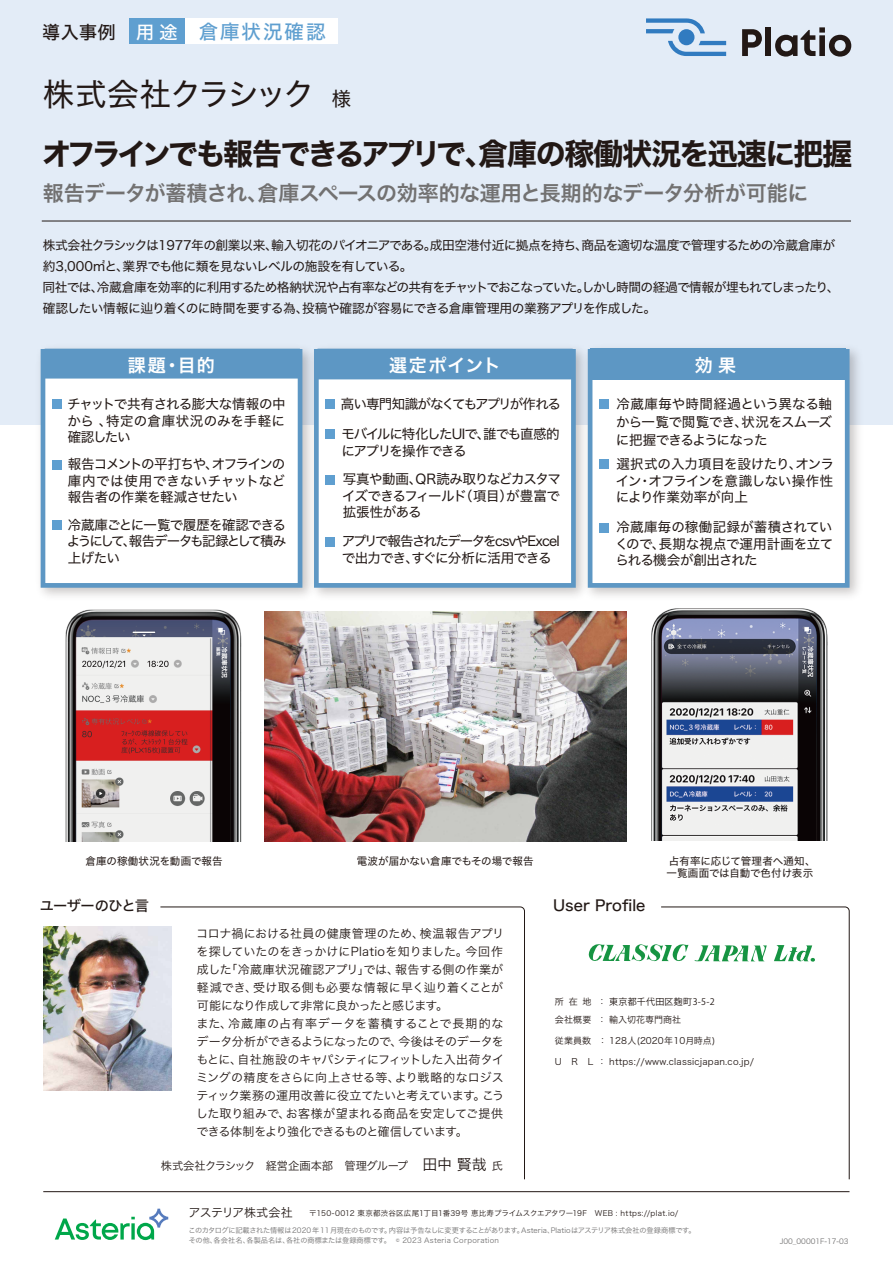
<style>
.page{position:relative;width:893px;height:1263px;background:#fff}
.page>*{position:absolute;margin:0;border:0;box-sizing:border-box;transform-origin:0 0}
.t1{font:31.5px "Hiragino Sans W4";letter-spacing:-.055em;color:#221815}
.t2{font:30px "Hiragino Sans W7";letter-spacing:-.065em;color:#221815;scale:.95 1}
.t3{font:21px "Hiragino Sans W6";letter-spacing:-.02em;color:#727171}
.t4{font:19.5px "Hiragino Sans W5";letter-spacing:.1em;color:#5f9fd0}
.t5{font:18px "Hiragino Sans W6";letter-spacing:.075em;color:#fff}
.t6{font:18px "Hiragino Sans W5";color:#221815}
.t7{font:15px "Hiragino Sans W5";letter-spacing:.005em;color:#221815}
.t8{font:14.25px "Hiragino Sans W5";letter-spacing:-.05em;color:#221815}
.t9{font:13.5px/16.5px "Hiragino Sans W4";letter-spacing:-.05em;color:#221815;text-align:justify}
.t10{font:13.5px/16.5px "Hiragino Sans W4";letter-spacing:-.075em;color:#221815}
.t11{font:13.5px/16.5px "Hiragino Sans W4";letter-spacing:-.07em;color:#221815}
.t12{font:12.75px/21px "Hiragino Sans W4";letter-spacing:-.055em;color:#221815}
.t13{font:12px/18px "Hiragino Sans W3";letter-spacing:-.015em;color:#221815}
.t14{font:12px "Hiragino Sans W3";letter-spacing:-.04em;color:#221815}
.t15{font:11.25px "Hiragino Sans W3";letter-spacing:-.01em;color:#221815}
.t16{font:10.5px/12.6px "Hiragino Sans W4";letter-spacing:-.005em;color:#221815}
.t17{font:9px "Hiragino Sans W3";color:#221815}
.t18{font:9px "Hiragino Sans W3";letter-spacing:.025em;color:#221815}
.t19{font:9px "Koz Go Pr 6 N";letter-spacing:.025em;color:#221815}
.t20{font:7.5px "Hiragino Sans W3";letter-spacing:.015em;color:#221815}
.t21{font:7.2px/9.8px "Hiragino Sans W3";color:#727171}
.s1{font-size:18px;color:#fff}
.s2{font-size:19.5px}
.s3{font-size:15px}
.s4{font-family:"Hiragino Sans W3"}
</style>
<div class="page">
<div style="left:0;top:0;width:893px;height:424px;background:#e3ecf7"></div>
<img style="left:32px;top:348px;width:273px;height:248px">
<div style="left:41px;top:349px;width:261px;height:239px;background:#fff;border:5px solid #5d97c4"></div>
<div style="left:314px;top:349px;width:262px;height:239px;background:#fff;border:5px solid #5d97c4"></div>
<img style="left:579px;top:347px;width:289px;height:251px">
<div style="left:588px;top:349px;width:261px;height:239px;background:#fff;border:5px solid #5d97c4"></div>
<div style="left:45px;top:349px;width:255px;height:30px;background:#5d97c4"></div>
<div style="left:318px;top:349px;width:255px;height:30px;background:#5d97c4"></div>
<div style="left:590px;top:349px;width:256px;height:31px;background:#5d97c4"></div>
<div style="left:600px;top:459px;width:9px;height:9px;background:#5f9fd0"></div>
<div style="left:600px;top:399px;width:9px;height:9px;background:#5f9fd0"></div>
<div style="left:326px;top:475px;width:9px;height:9px;background:#5f9fd0"></div>
<div style="left:326px;top:537px;width:9px;height:9px;background:#5f9fd0"></div>
<div style="left:325px;top:429px;width:10px;height:9px;background:#5f9fd0"></div>
<div style="left:326px;top:399px;width:9px;height:9px;background:#5f9fd0"></div>
<div style="left:53px;top:399px;width:9px;height:9px;background:#5f9fd0"></div>
<div style="left:53px;top:461px;width:9px;height:9px;background:#5f9fd0"></div>
<svg style="left:55px;top:1209px;width:113px;height:31px"></svg>
<hr style="left:43px;top:1191px;width:806px;height:1px;background:#221815">
<div style="left:185px;top:19px;width:152px;height:25px;background:#fff"></div>
<div style="left:129px;top:19px;width:55px;height:25px;background:#5f9fd0"></div>
<svg style="left:661px;top:906px;width:189px;height:274px"></svg>
<svg style="left:160px;top:906px;width:365px;height:274px"></svg>
<hr style="left:42px;top:221px;width:809px;height:1px;background:#221815">
<div style="left:53px;top:520px;width:9px;height:9px;background:#5f9fd0"></div>
<div style="left:600px;top:523px;width:9px;height:9px;background:#5f9fd0"></div>
<svg style="left:646px;top:18px;width:59px;height:15px"></svg>
<div style="left:678px;top:29px;width:16px;height:16px;background:#317bc0;border-radius:50%"></div>
<svg style="left:668px;top:41px;width:58px;height:15px"></svg>
<svg style="left:742px;top:29px;width:20px;height:27px"></svg>
<div style="left:765px;top:28px;width:6px;height:28px;background:#221815"></div>
<svg style="left:775px;top:27px;width:76px;height:30px"></svg>
<img style="left:66px;top:610px;width:176px;height:232px">
<img style="left:652px;top:608px;width:176px;height:233px">
<img style="left:44px;top:927px;width:127px;height:164px">
<svg style="left:774px;top:945px;width:41px;height:17px"></svg>
<svg style="left:694px;top:945px;width:73px;height:16px"></svg>
<svg style="left:589px;top:944px;width:99px;height:18px"></svg>
<img style="left:264px;top:611px;width:362px;height:231px">
<h3 class="t4" style="left:136px;top:14px;width:191px"><span class="s1">用途</span> 倉庫状況確認</h3>
<h1 class="t1" style="left:43px;top:66px;width:310px">株式会社クラシック <span class="s2">様</span></h1>
<h2 class="t2" style="left:42px;top:130px;width:854px">オフラインでも報告できるアプリで、倉庫の稼働状況を迅速に把握</h2>
<h3 class="t6" style="left:42px;top:16px;width:75px">導入事例</h3>
<h3 class="t3" style="left:43px;top:174px;width:767px">報告データが蓄積され、倉庫スペースの効率的な運用と長期的なデータ分析が可能に</h3>
<p class="t12" style="left:43px;top:234px;width:798px">株式会社クラシックは1977年の創業以来、輸入切花のパイオニアである。成田空港付近に拠点を持ち、商品を適切な温度で管理するための冷蔵倉庫が約3,000㎡と、業界でも他に類を見ないレベルの施設を有している。<br>同社では、冷蔵倉庫を効率的に利用するため格納状況や占有率などの共有をチャットでおこなっていた。しかし時間の経過で情報が埋もれてしまったり、確認したい情報に辿り着くのに時間を要する為、投稿や確認が容易にできる倉庫管理用の業務アプリを作成した。</p>
<h3 class="t5" style="left:128px;top:349px;width:88px">課題・目的</h3>
<h3 class="t5" style="left:389px;top:349px;width:113px">選定ポイント</h3>
<h3 class="t5" style="left:695px;top:349px;width:43px">効果</h3>
<p class="t9" style="left:67px;top:395px;width:220px">チャットで共有される膨大な情報の中から 、特定の倉庫状況のみを手軽に確認したい</p>
<p class="t10" style="left:341px;top:395px;width:222px">高い専門知識がなくてもアプリが作れる</p>
<p class="t9" style="left:616px;top:394px;width:218px;line-height:18px">冷蔵庫毎や時間経過という異なる軸から一覧で閲覧でき、状況をスムーズに把握できるようになった</p>
<p class="t9" style="left:616px;top:455px;width:219px">選択式の入力項目を設けたり、オンライン・オフラインを意識しない操作性により作業効率が向上</p>
<p class="t10" style="left:341px;top:425px;width:220px">モバイルに特化したUIで、誰でも直感的にアプリを操作できる</p>
<p class="t9" style="left:342px;top:470px;width:220px">写真や動画、QR読み取りなどカスタマイズできるフィールド（項目）が豊富で拡張性がある</p>
<p class="t9" style="left:68px;top:455px;width:219px">報告コメントの平打ちや、オフラインの庫内では使用できないチャットなど報告者の作業を軽減させたい</p>
<p class="t9" style="left:67px;top:516px;width:221px">冷蔵庫ごとに一覧で履歴を確認できるようにして、報告データも記録として積み上げたい</p>
<p class="t9" style="left:615px;top:518px;width:220px">冷蔵庫毎の稼働記録が蓄積されていくので、長期な視点で運用計画を立てられる機会が創出された</p>
<p class="t11" style="left:342px;top:532px;width:220px">アプリで報告されたデータをcsvやExcelで出力でき、すぐに分析に活用できる</p>
<p class="t16" style="left:85px;top:854px;width:139px">倉庫の稼働状況を動画で報告</p>
<p class="t16" style="left:357px;top:854px;width:178px">電波が届かない倉庫でもその場で報告</p>
<p class="t8" style="left:40px;top:893px;width:111px">ユーザーのひと言</p>
<p class="t7" style="left:553px;top:892px;width:94px">User Profile</p>
<p class="t16" style="left:666px;top:854px;width:151px">占有率に応じて管理者へ通知、一覧画面では自動で色付け表示</p>
<p class="t13" style="left:196px;top:924px;width:310px">コロナ禍における社員の健康管理のため、検温報告アプリを探していたのをきっかけにPlatioを知りました。今回作成した「冷蔵庫状況確認アプリ」では、報告する側の作業が軽減でき、受け取る側も必要な情報に早く辿り着くことが可能になり作成して非常に良かったと感じます。<br>また、冷蔵庫の占有率データを蓄積することで長期的なデータ分析ができるようになったので、今後はそのデータをもとに、自社施設のキャパシティにフィットした入出荷タイミングの精度をさらに向上させる等、より戦略的なロジスティック業務の運用改善に役立てたいと考えています。こうした取り組みで、お客様が望まれる商品を安定してご提供できる体制をより強化できるものと確信しています。</p>
<p class="t15" style="left:161px;top:1155px;width:344px">株式会社クラシック　経営企画本部　管理グループ<span class="s3">　田中 賢哉</span> 氏</p>
<p class="t19" style="left:555px;top:996px;width:161px"><span class="s4">所在地 ：</span>東京都千代田区麹町3-5-2</p>
<p class="t17" style="left:555px;top:1011px;width:128px">会社概要 ：輸入切花専門商社</p>
<p class="t17" style="left:555px;top:1032px;width:162px">従業員数　： 128人(2020年10月時点)</p>
<p class="t18" style="left:555px;top:1053px;width:201px">U R L ： https://www.classicjapan.co.jp/</p>
<p class="t14" style="left:188px;top:1201px;width:106px">アステリア株式会社</p>
<p class="t21" style="left:189px;top:1225px;width:509px">このカタログに記載された情報は2020年11月現在のものです。内容は予告なしに変更することがあります。Asteria、Platioはアステリア株式会社の登録商標です。その他、各会社名、各製品名は、各社の商標または登録商標です。　© 2023 Asteria Corporation</p>
<p class="t20" style="left:309px;top:1206px;width:371px">〒150-0012 東京都渋谷区広尾1丁目1番39号 恵比寿プライムスクエアタワー19F　WEB : https://plat.io/</p>
<p class="t21" style="left:780px;top:1235px;width:70px">J00_00001F-17-03</p>
</div>
